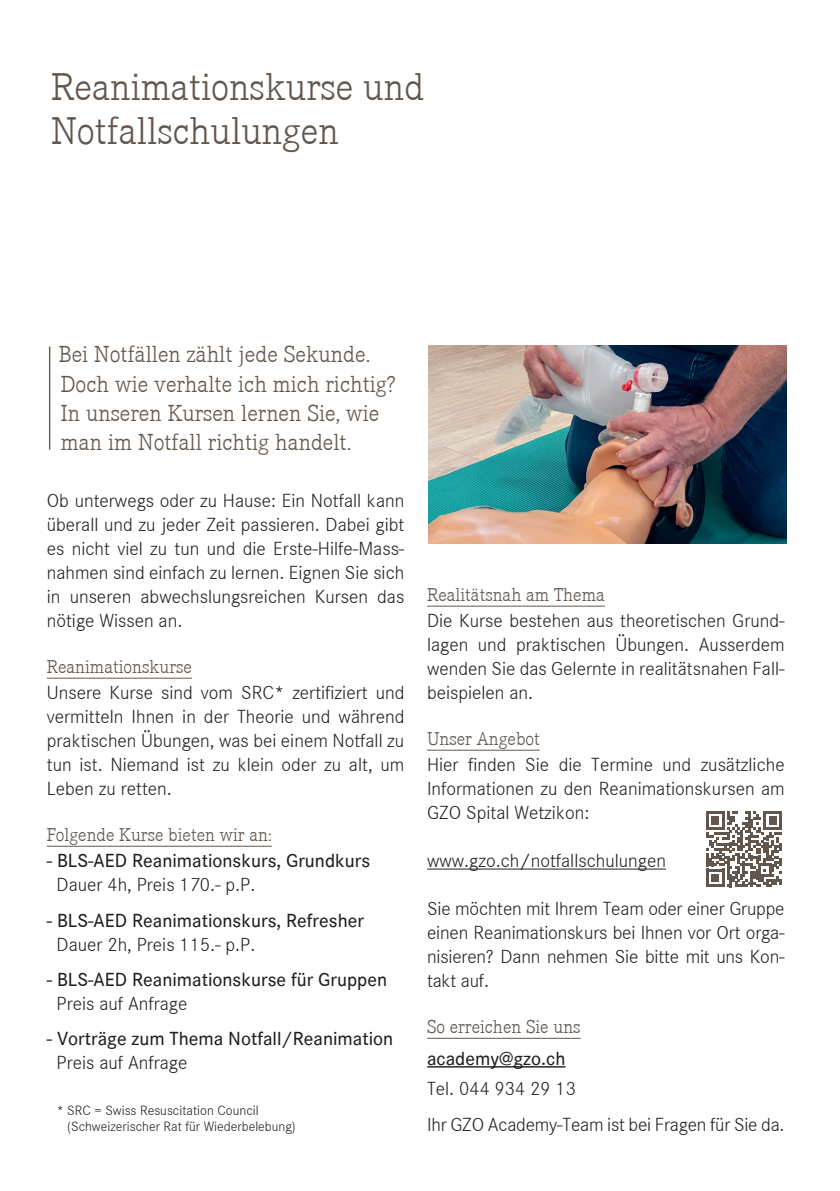
<style>
.page{position:relative;width:840px;height:1191px;background:#fff}
.page>*{position:absolute;margin:0;border:0;box-sizing:border-box;transform-origin:0 0}
.t1{font:300 40px/44px "Corporate E";color:#63574d}
.t2{font:300 24px/29.4px "Corporate E";color:#63574d}
.t3{font:300 19.6px/24px "Corporate S";color:#231f20;text-align:justify}
.t4{font:500 19.6px "Corporate S";color:#231f20}
.t5{font:300 19.2px "Corporate E";color:#63574d}
.t6{font:300 14px/16px "Corporate S";color:#231f20}
</style>
<div class="page">
<hr style="left:47px;top:678px;width:145px;height:1px;background:#63574d">
<hr style="left:47px;top:846px;width:224px;height:1px;background:#63574d">
<hr style="left:427px;top:606px;width:177px;height:1px;background:#63574d">
<hr style="left:427px;top:750px;width:112px;height:1px;background:#63574d">
<hr style="left:427px;top:868px;width:238px;height:1px;background:#231f20">
<hr style="left:427px;top:1038px;width:153px;height:1px;background:#63574d">
<hr style="left:427px;top:1066px;width:138px;height:1px;background:#231f20">
<hr style="left:49px;top:346px;width:1px;height:104px;background:#63574d">
<img style="left:428px;top:345px;width:357px;height:198px">
<svg style="left:706px;top:811px;width:75px;height:76px"></svg>
<h1 class="t1" style="left:51px;top:64px;width:374px">Reanimationskurse und<br>Notfallschulungen</h1>
<p class="t2" style="left:59px;top:339px;width:338px">Bei Notfällen zählt jede Sekunde.<br>Doch wie verhalte ich mich richtig?<br>In unseren Kursen lernen Sie, wie man im Notfall richtig handelt.</p>
<p class="t3" style="left:47px;top:488px;width:359px">Ob unterwegs oder zu Hause: Ein Notfall kann überall und zu jeder Zeit passieren. Dabei gibt es nicht viel zu tun und die Erste-Hilfe-Mass&shy;nahmen sind einfach zu lernen. Eignen Sie sich in unseren abwechslungsreichen Kursen das nötige Wissen an.</p>
<p class="t5" style="left:47px;top:655px;width:146px">Reanimationskurse</p>
<p class="t3" style="left:47px;top:680px;width:359px">Unsere Kurse sind vom SRC* zertifiziert und vermitteln Ihnen in der Theorie und während praktischen Übungen, was bei einem Notfall zu tun ist. Niemand ist zu klein oder zu alt, um Leben zu retten.</p>
<p class="t5" style="left:47px;top:823px;width:226px">Folgende Kurse bieten wir an:</p>
<p class="t4" style="left:47px;top:848px;width:325px">- BLS-AED Reanimationskurs, Grundkurs</p>
<p class="t3" style="left:57px;top:872px;width:200px">Dauer 4h, Preis 170.- p.P.</p>
<p class="t4" style="left:47px;top:907px;width:318px">- BLS-AED Reanimationskurs, Refresher</p>
<p class="t3" style="left:57px;top:931px;width:200px">Dauer 2h, Preis 115.- p.P.</p>
<p class="t4" style="left:47px;top:966px;width:341px">- BLS-AED Reanimationskurse für Gruppen</p>
<p class="t3" style="left:57px;top:990px;width:132px">Preis auf Anfrage</p>
<p class="t4" style="left:47px;top:1026px;width:348px">- Vorträge zum Thema Notfall/Reanimation</p>
<p class="t3" style="left:57px;top:1050px;width:132px">Preis auf Anfrage</p>
<p class="t6" style="left:67px;top:1102px;width:230px;text-indent:-10px">* SRC = Swiss Resuscitation Council (Schweizerischer Rat für Wiederbelebung)</p>
<p class="t5" style="left:427px;top:583px;width:179px">Realitätsnah am Thema</p>
<p class="t3" style="left:427px;top:608px;width:359px">Die Kurse bestehen aus theoretischen Grund&shy;lagen und praktischen Übungen. Ausserdem wenden Sie das Gelernte in realitätsnahen Fall&shy;beispielen an.</p>
<p class="t5" style="left:427px;top:727px;width:114px">Unser Angebot</p>
<p class="t3" style="left:427px;top:752px;width:359px">Hier finden Sie die Termine und zusätzliche Informationen zu den Reanimationskursen am GZO Spital Wetzikon:</p>
<p class="t3" style="left:427px;top:848px;width:240px">www.gzo.ch/notfallschulungen</p>
<p class="t3" style="left:427px;top:896px;width:359px">Sie möchten mit Ihrem Team oder einer Gruppe einen Reanimationskurs bei Ihnen vor Ort orga&shy;nisieren? Dann nehmen Sie bitte mit uns Kon&shy;takt auf.</p>
<p class="t5" style="left:427px;top:1015px;width:155px">So erreichen Sie uns</p>
<p class="t4" style="left:427px;top:1045px;width:140px">academy@gzo.ch</p>
<p class="t3" style="left:427px;top:1069px;width:359px;line-height:36.6px">Tel. 044 934 29 13<br>Ihr GZO Academy-Team ist bei Fragen für Sie da.</p>
</div>
